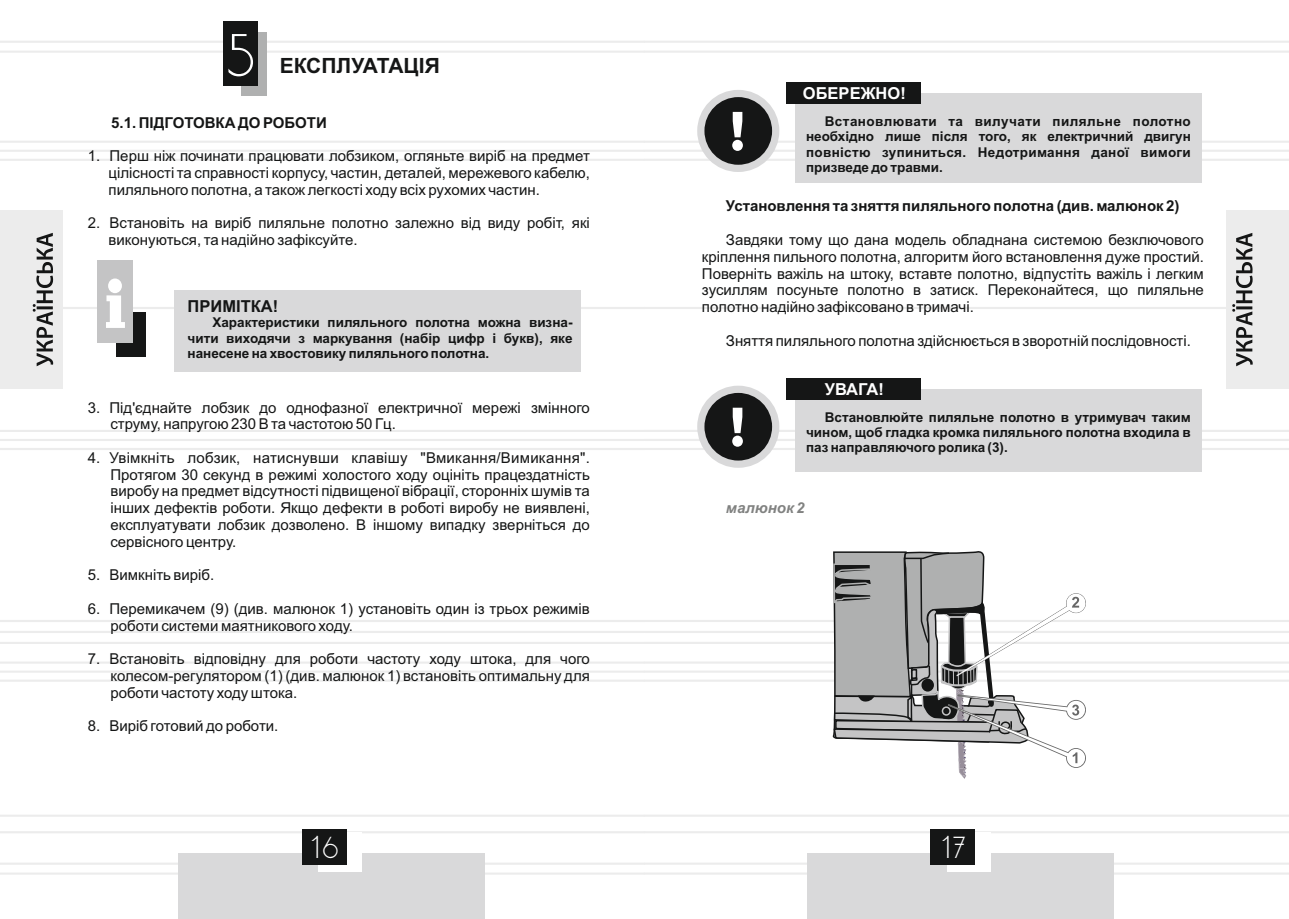
<style>
.page{position:relative;width:1289px;height:919px;background:#fff}
.page>*{position:absolute;margin:0;border:0;box-sizing:border-box;transform-origin:0 0}
.t1{font:52.2px "DS Standart Cyr";color:#fff}
.t2{font:26.25px "DS Standart Cyr";color:#fff}
.t3{font:700 21px "Arial";color:#151616}
.t4{font:700 16.5px "Arial";color:#fff}
.t5{font:700 16.5px "Arial";color:#151616}
.t6{font:15px/16.8px "Arial";color:#151616;text-align:justify}
.t7{font:700 15px "Arial";color:#151616}
.t8{font:italic 700 15px "Arial";color:#818281}
.t9{font:700 13.5px/15.1px "Arial";color:#151616;text-align:justify}
</style>
<div class="page">
<hr style="left:644px;top:159px;width:644px;height:2px;background:#ececec">
<hr style="left:644px;top:448px;width:644px;height:2px;background:#ececec">
<hr style="left:644px;top:41px;width:644px;height:2px;background:#ececec">
<hr style="left:644px;top:51px;width:644px;height:2px;background:#ececec">
<hr style="left:644px;top:307px;width:644px;height:2px;background:#ececec">
<hr style="left:0;top:159px;width:644px;height:2px;background:#ececec">
<hr style="left:0;top:448px;width:644px;height:2px;background:#ececec">
<hr style="left:0;top:41px;width:644px;height:2px;background:#ececec">
<hr style="left:0;top:51px;width:644px;height:2px;background:#ececec">
<hr style="left:0;top:307px;width:644px;height:2px;background:#ececec">
<div style="left:0;top:210px;width:62px;height:179px;background:#ececec"></div>
<svg style="left:33px;top:233px;width:20px;height:133px"></svg>
<div style="left:1226px;top:210px;width:62px;height:179px;background:#ececec"></div>
<svg style="left:1232px;top:233px;width:20px;height:133px"></svg>
<div style="left:241px;top:32px;width:25px;height:63px;background:#afb0b0"></div>
<div style="left:223px;top:22px;width:35px;height:64px;background:#151616"></div>
<div style="left:116px;top:312px;width:29px;height:45px;background:#151616"></div>
<div style="left:97px;top:260px;width:36px;height:83px;background:#c4c4c5"></div>
<svg style="left:106px;top:278px;width:19px;height:50px"></svg>
<div style="left:175px;top:290px;width:406px;height:82px;background:#d9d9da"></div>
<div style="left:697px;top:90px;width:82px;height:82px;border:14px solid #d9d9da;border-radius:50%"></div>
<div style="left:704px;top:97px;width:68px;height:68px;background:#151616;border-radius:50%"></div>
<svg style="left:0;top:112px;width:1288px;height:41px"></svg>
<div style="left:794px;top:94px;width:407px;height:89px;background:#d9d9da"></div>
<div style="left:786px;top:82px;width:134px;height:22px;background:#151616"></div>
<div style="left:697px;top:385px;width:82px;height:83px;border:14px solid #d9d9da;border-radius:50%"></div>
<div style="left:704px;top:393px;width:68px;height:67px;background:#151616;border-radius:50%"></div>
<svg style="left:0;top:407px;width:1288px;height:39px"></svg>
<div style="left:794px;top:389px;width:407px;height:82px;background:#d9d9da"></div>
<div style="left:786px;top:378px;width:134px;height:21px;background:#151616"></div>
<svg style="left:0;top:551px;width:1288px;height:367px"></svg>
<h1 class="t1" style="left:227px;top:34px;width:28px">5</h1>
<h3 class="t3" style="left:280px;top:58px;width:162px">ЕКСПЛУАТАЦІЯ</h3>
<p class="t7" style="left:111px;top:117px;width:217px">5.1. ПІДГОТОВКА ДО РОБОТИ</p>
<p class="t6" style="left:109px;top:149px;width:483px;text-indent:-21px">1. Перш ніж починати працювати лобзиком, огляньте виріб на предмет цілісності та справності корпусу, частин, деталей, мережевого кабелю, пиляльного полотна, а також легкості ходу всіх рухомих частин.</p>
<p class="t6" style="left:108px;top:216px;width:483px;text-indent:-21px">2. Встановіть на виріб пиляльне полотно залежно від виду робіт, які виконуються, та надійно зафіксуйте.</p>
<p class="t5" style="left:188px;top:300px;width:92px">ПРИМІТКА!</p>
<p class="t9" style="left:188px;top:316px;width:386px;text-indent:25px">Характеристики пиляльного полотна можна визна&shy;чити виходячи з маркування (набір цифр і букв), яке нанесене на хвостовику пиляльного полотна.</p>
<p class="t6" style="left:110px;top:400px;width:481px;text-indent:-22px">3. Під'єднайте лобзик до однофазної електричної мережі змінного струму, напругою 230 В та частотою 50 Гц.</p>
<p class="t6" style="left:110px;top:450px;width:481px;text-indent:-22px">4. Увімкніть лобзик, натиснувши клавішу "Вмикання/Вимикання".<br>Протягом 30 секунд в режимі холостого ходу оцініть працездатність виробу на предмет відсутності підвищеної вібрації, сторонніх шумів та інших дефектів роботи. Якщо дефекти в роботі виробу не виявлені, експлуатувати лобзик дозволено. В іншому випадку зверніться до сервісного центру.</p>
<p class="t6" style="left:88px;top:568px;width:128px">5. Вимкніть виріб.</p>
<p class="t6" style="left:110px;top:601px;width:481px;text-indent:-22px">6. Перемикачем (9) (див. малюнок 1) установіть один із трьох режимів роботи системи маятникового ходу.</p>
<p class="t6" style="left:110px;top:651px;width:481px;text-indent:-22px">7. Встановіть відповідну для роботи частоту ходу штока, для чого колесом-регулятором (1) (див. малюнок 1) встановіть оптимальну для роботи частоту ходу штока.</p>
<p class="t6" style="left:88px;top:718px;width:192px">8. Виріб готовий до роботи.</p>
<p class="t4" style="left:803px;top:87px;width:104px">ОБЕРЕЖНО!</p>
<p class="t9" style="left:806px;top:115px;width:386px;text-indent:19px">Встановлювати та вилучати пиляльне полотно необхідно лише після того, як електричний двигун повністю зупиниться. Недотримання даної вимоги призведе до травми.</p>
<p class="t7" style="left:726px;top:200px;width:455px">Установлення та зняття пиляльного полотна (див. малюнок 2)</p>
<p class="t6" style="left:702px;top:233px;width:503px;text-indent:24px">Завдяки тому що дана модель обладнана системою безключового кріплення пильного полотна, алгоритм його встановлення дуже простий.<br>Поверніть важіль на штоку, вставте полотно, відпустіть важіль і легким зусиллям посуньте полотно в затиск. Переконайтеся, що пиляльне полотно надійно зафіксовано в тримачі.</p>
<p class="t6" style="left:726px;top:333px;width:466px">Зняття пиляльного полотна здійснюється в зворотній послідовності.</p>
<p class="t4" style="left:824px;top:383px;width:60px">УВАГА!</p>
<p class="t9" style="left:806px;top:411px;width:386px;text-indent:19px">Встановлюйте пиляльне полотно в утримувач таким чином, щоб гладка кромка пиляльного полотна входила в паз направляючого ролика (3).</p>
<p class="t8" style="left:726px;top:502px;width:80px">малюнок 2</p>
<h2 class="t2" style="left:311px;top:836px;width:28px">16</h2>
<h2 class="t2" style="left:941px;top:836px;width:25px">17</h2>
</div>
